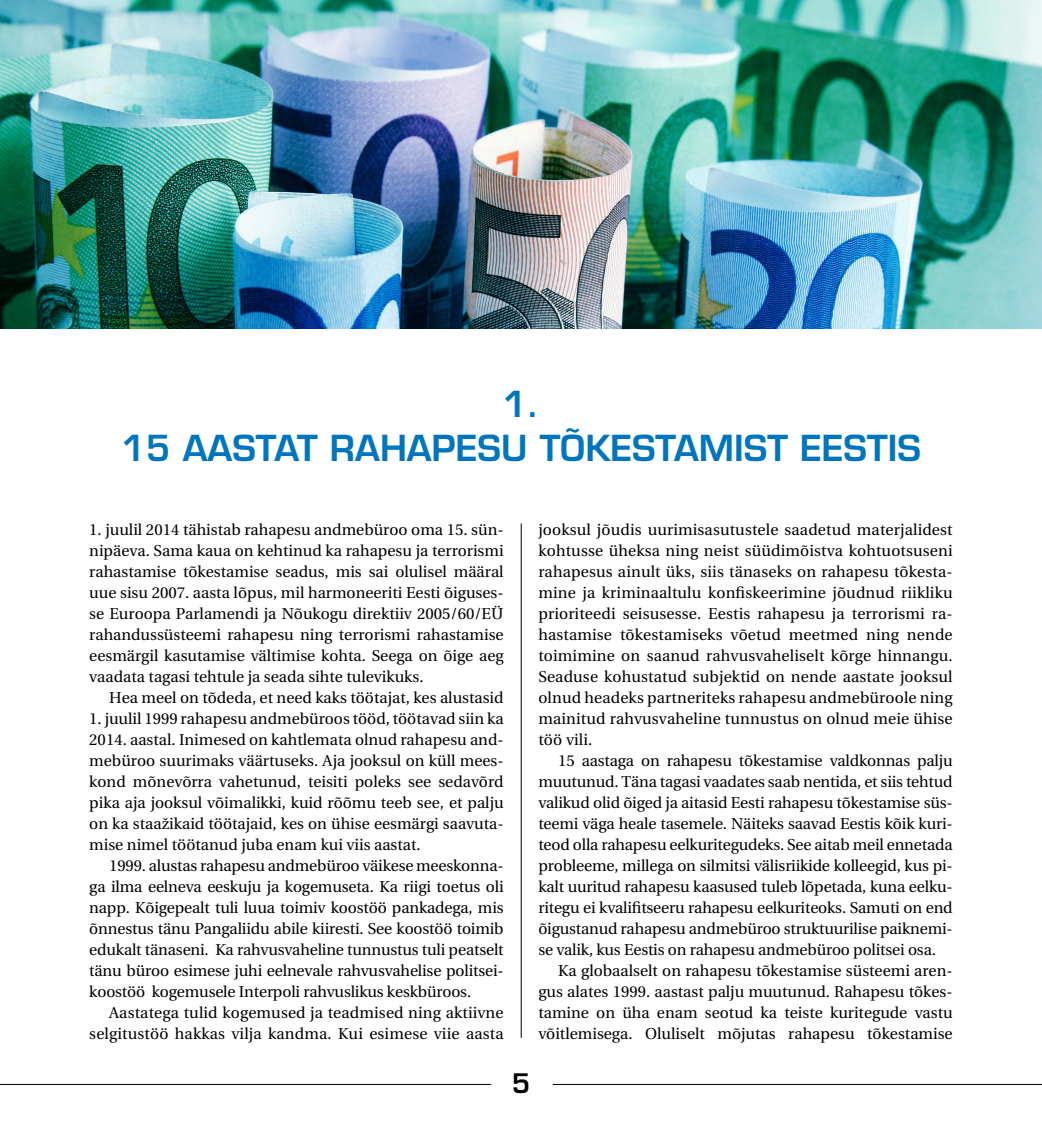
<style>
.page{position:relative;width:1042px;height:1141px;background:#fff}
.page>*{position:absolute;margin:0;border:0;box-sizing:border-box;transform-origin:0 0}
.t1{font:600 35px/43.8px "Eurostile";color:#0075bf;text-align:center}
.t2{font:600 26.25px "Eurostile";color:#000}
.t3{font:15.75px/21px "Utopia";color:#000;text-align:justify}
</style>
<div class="page">
<hr style="left:0;top:1084px;width:491px;height:1px;background:#000">
<hr style="left:553px;top:1084px;width:489px;height:1px;background:#000">
<img style="left:0;top:0;width:1042px;height:329px">
<hr style="left:521px;top:523px;width:1px;height:515px;background:#000">
<h1 class="t1" style="left:121px;top:382px;width:801px">1.<br>15 AASTAT RAHAPESU TÕKESTAMIST EESTIS</h1>
<p class="t3" style="left:89px;top:520px;width:416px">1. juulil 2014 tähistab rahapesu andmebüroo oma 15. sün&shy;nipäeva. Sama kaua on kehtinud ka rahapesu ja terrorismi rahastamise tõkestamise seadus, mis sai olulisel määral uue sisu 2007. aasta lõpus, mil harmoneeriti Eesti õiguses&shy;se Euroopa Parlamendi ja Nõukogu direktiiv 2005/60/EÜ rahandussüsteemi rahapesu ning terrorismi rahastamise eesmärgil kasutamise vältimise kohta. Seega on õige aeg vaadata tagasi tehtule ja seada sihte tulevikuks.</p>
<p class="t3" style="left:109px;top:688px;width:396px">Hea meel on tõdeda, et need kaks töötajat, kes alustasid</p>
<p class="t3" style="left:89px;top:709px;width:416px">1. juulil 1999 rahapesu andmebüroos tööd, töötavad siin ka 2014. aastal. Inimesed on kahtlemata olnud rahapesu and&shy;mebüroo suurimaks väärtuseks. Aja jooksul on küll mees&shy;kond mõnevõrra vahetunud, teisiti poleks see sedavõrd pika aja jooksul võimalikki, kuid rõõmu teeb see, et palju on ka staažikaid töötajaid, kes on ühise eesmärgi saavuta&shy;mise nimel töötanud juba enam kui viis aastat.</p>
<p class="t3" style="left:89px;top:856px;width:416px;text-indent:20px">1999. alustas rahapesu andmebüroo väikese meeskonna&shy;ga ilma eelneva eeskuju ja kogemuseta. Ka riigi toetus oli napp. Kõigepealt tuli luua toimiv koostöö pankadega, mis õnnestus tänu Pangaliidu abile kiiresti. See koostöö toimib edukalt tänaseni. Ka rahvusvaheline tunnustus tuli peatselt tänu büroo esimese juhi eelnevale rahvusvahelise politsei&shy;koostöö kogemusele Interpoli rahvuslikus keskbüroos.</p>
<p class="t3" style="left:89px;top:1003px;width:416px;text-align:right">Aastatega tulid kogemused ja teadmised ning aktiivne selgitustöö hakkas vilja kandma. Kui esimese viie aasta</p>
<p class="t3" style="left:538px;top:520px;width:416px">jooksul jõudis uurimisasutustele saadetud materjalidest kohtusse üheksa ning neist süüdimõistva kohtuotsuseni rahapesus ainult üks, siis tänaseks on rahapesu tõkesta&shy;mine ja kriminaaltulu konfiskeerimine jõudnud riikliku prioriteedi seisusesse. Eestis rahapesu ja terrorismi ra&shy;hastamise tõkestamiseks võetud meetmed ning nende toimimine on saanud rahvusvaheliselt kõrge hinnangu.<br>Seaduse kohustatud subjektid on nende aastate jooksul olnud headeks partneriteks rahapesu andmebüroole ning mainitud rahvusvaheline tunnustus on olnud meie ühise töö vili.</p>
<p class="t3" style="left:538px;top:750px;width:416px;text-indent:20px">15 aastaga on rahapesu tõkestamise valdkonnas palju muutunud. Täna tagasi vaadates saab nentida, et siis tehtud valikud olid õiged ja aitasid Eesti rahapesu tõkestamise süs&shy;teemi väga heale tasemele. Näiteks saavad Eestis kõik kuri&shy;teod olla rahapesu eelkuritegudeks. See aitab meil ennetada probleeme, millega on silmitsi välisriikide kolleegid, kus pi&shy;kalt uuritud rahapesu kaasused tuleb lõpetada, kuna eelku&shy;ritegu ei kvalifitseeru rahapesu eelkuriteoks. Samuti on end õigustanud rahapesu andmebüroo struktuurilise paiknemi&shy;se valik, kus Eestis on rahapesu andmebüroo politsei osa.</p>
<p class="t3" style="left:538px;top:960px;width:416px;text-indent:20px">Ka globaalselt on rahapesu tõkestamise süsteemi aren&shy;gus alates 1999. aastast palju muutunud. Rahapesu tõkes&shy;tamine on üha enam seotud ka teiste kuritegude vastu võitlemisega. Oluliselt mõjutas rahapesu tõkestamise</p>
<h2 class="t2" style="left:512px;top:1067px;width:20px">5</h2>
</div>
